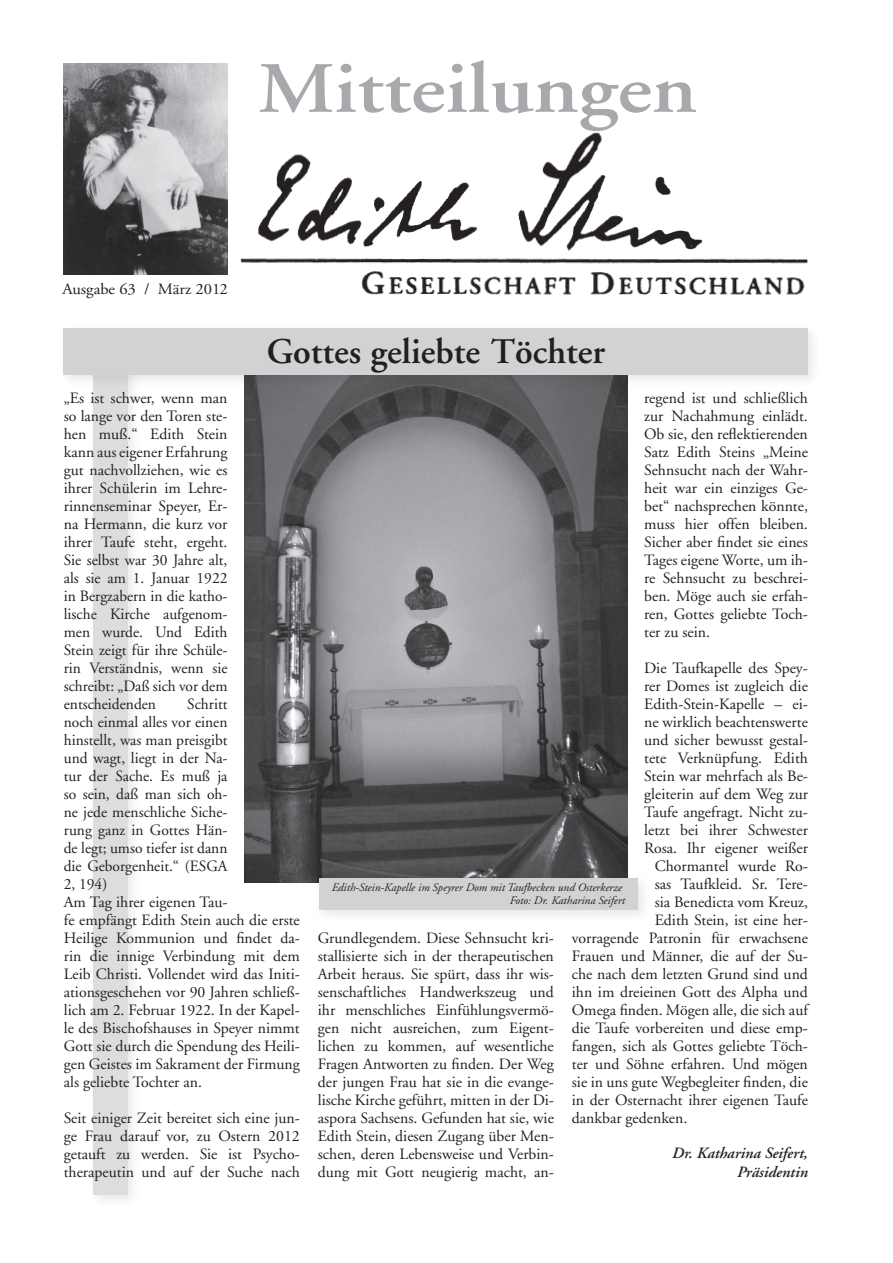
<style>
.page{position:relative;width:893px;height:1263px;background:#fff}
.page>*{position:absolute;margin:0;border:0;box-sizing:border-box;transform-origin:0 0}
.t1{font:600 72px "Adobe Garamond";color:#a8a9ad;scale:1.17 1}
.t2{font:600 36px "Adobe Garamond";color:#231f20}
.t3{font:15.75px/18px "Adobe Garamond";color:#231f20;text-align:justify}
.t4{font:italic 600 15.75px/18.8px "Adobe Garamond";color:#231f20;text-align:right}
.t5{font:15.75px "Adobe Garamond";color:#231f20;scale:1.05 1}
.t6{font:italic 11.55px/13.2px "Adobe Garamond";color:#231f20;text-align:right}
</style>
<div class="page">
<div style="left:88px;top:344px;width:53px;height:865px;background:#fafafa"></div>
<div style="left:94px;top:349px;width:34px;height:846px;background:#dcdddf"></div>
<img style="left:240px;top:132px;width:568px;height:163px">
<img style="left:64px;top:64px;width:163px;height:210px">
<img style="left:244px;top:389px;width:383px;height:493px">
<div style="left:59px;top:323px;width:763px;height:66px;background:#231f20;opacity:.1"></div>
<div style="left:64px;top:328px;width:744px;height:47px;background:#d1d2d4"></div>
<div style="left:314px;top:873px;width:337px;height:51px;background:#231f20;opacity:.1"></div>
<div style="left:319px;top:878px;width:319px;height:32px;background:#d1d2d4"></div>
<h1 class="t1" style="left:258px;top:49px;width:377px">Mitteilungen</h1>
<p class="t5" style="left:63px;top:281px;width:159px">Ausgabe 63 / März 2012</p>
<h2 class="t2" style="left:267px;top:332px;width:340px">Gottes geliebte Töchter</h2>
<p class="t3" style="left:64px;top:389px;width:165px">„Es ist schwer, wenn man so lange vor den Toren ste&shy;hen muß.“ Edith Stein kann aus eigener Erfahrung gut nachvollziehen, wie es ihrer Schülerin im Lehre&shy;rinnenseminar Speyer, Er&shy;na Hermann, die kurz vor ihrer Taufe steht, ergeht.<br>Sie selbst war 30 Jahre alt, als sie am 1. Januar 1922 in Bergzabern in die katho&shy;lische Kirche aufgenom&shy;men wurde. Und Edith Stein zeigt für ihre Schüle&shy;rin Verständnis, wenn sie schreibt: „Daß sich vor dem entscheidenden</p>
<p class="t3" style="left:64px;top:695px;width:238px;text-align:left;text-indent:123px">Schritt<br>noch einmal alles vor einen<br>hinstellt, was man preisgibt<br>und wagt, liegt in der Na-<br>tur der Sache. Es muß ja<br>so sein, daß man sich oh-<br>ne jede menschliche Siche-<br>rung ganz in Gottes Hän-<br>de legt; umso tiefer ist dann<br>die Geborgenheit.“ (ESGA<br>2, 194)<br>Am Tag ihrer eigenen Tau-<br>fe empfängt Edith Stein auch die erste<br>Heilige Kommunion und findet da&shy;rin die innige Verbindung mit dem<br>Leib Christi. Vollendet wird das Initi&shy;ationsgeschehen vor 90 Jahren schließ&shy;lich am 2. Februar 1922. In der Kapel&shy;le des Bischofshauses in Speyer nimmt<br>Gott sie durch die Spendung des Heili&shy;gen Geistes im Sakrament der Firmung als geliebte Tochter an.</p>
<p class="t3" style="left:64px;top:1109px;width:237px">Seit einiger Zeit bereitet sich eine jun&shy;ge Frau darauf vor, zu Ostern 2012 getauft zu werden. Sie ist Psycho&shy;therapeutin und auf der Suche nach</p>
<p class="t3" style="left:644px;top:389px;width:165px">regend ist und schließlich zur Nachahmung einlädt.<br>Ob sie, den reflektierenden Satz Edith Steins „Meine Sehnsucht nach der Wahr&shy;heit war ein einziges Ge&shy;bet“ nachsprechen könnte, muss hier offen bleiben.<br>Sicher aber findet sie eines Tages eigene Worte, um ih&shy;re Sehnsucht zu beschrei&shy;ben. Möge auch sie erfah&shy;ren, Gottes geliebte Toch&shy;ter zu sein.</p>
<p class="t3" style="left:644px;top:659px;width:165px">Die Taufkapelle des Spey-</p>
<p class="t3" style="left:644px;top:677px;width:165px">rer Domes ist zugleich die</p>
<p class="t3" style="left:644px;top:695px;width:165px">Edith-Stein-Kapelle – ei-</p>
<p class="t3" style="left:644px;top:713px;width:165px">ne wirklich beachtenswerte</p>
<p class="t3" style="left:644px;top:731px;width:165px">und sicher bewusst gestal-</p>
<p class="t3" style="left:644px;top:749px;width:165px">tete Verknüpfung. Edith</p>
<p class="t3" style="left:644px;top:767px;width:165px">Stein war mehrfach als Be-</p>
<p class="t3" style="left:644px;top:785px;width:165px">gleiterin auf dem Weg zur</p>
<p class="t3" style="left:644px;top:803px;width:165px">Taufe angefragt. Nicht zu-</p>
<p class="t3" style="left:644px;top:821px;width:165px">letzt bei ihrer Schwester</p>
<p class="t3" style="left:644px;top:839px;width:165px">Rosa. Ihr eigener weißer</p>
<p class="t3" style="left:655px;top:857px;width:155px">Chormantel wurde Ro-</p>
<p class="t3" style="left:655px;top:875px;width:155px">sas Taufkleid. Sr. Tere-</p>
<p class="t3" style="left:655px;top:893px;width:155px">sia Benedicta vom Kreuz,</p>
<p class="t3" style="left:655px;top:911px;width:155px">Edith Stein, ist eine her-</p>
<p class="t3" style="left:572px;top:929px;width:238px">vorragende Patronin für erwachsene</p>
<p class="t3" style="left:572px;top:947px;width:237px">Frauen und Männer, die auf der Su-</p>
<p class="t3" style="left:572px;top:965px;width:238px">che nach dem letzten Grund sind und</p>
<p class="t3" style="left:572px;top:983px;width:237px">ihn im dreieinen Gott des Alpha und</p>
<p class="t3" style="left:572px;top:1001px;width:238px">Omega finden. Mögen alle, die sich auf</p>
<p class="t3" style="left:572px;top:1019px;width:237px">die Taufe vorbereiten und diese emp-</p>
<p class="t3" style="left:572px;top:1037px;width:238px">fangen, sich als Gottes geliebte Töch-</p>
<p class="t3" style="left:572px;top:1055px;width:237px">ter und Söhne erfahren. Und mögen</p>
<p class="t3" style="left:572px;top:1073px;width:238px">sie in uns gute Wegbegleiter finden, die</p>
<p class="t3" style="left:572px;top:1091px;width:238px">in der Osternacht ihrer eigenen Taufe</p>
<p class="t3" style="left:572px;top:1109px;width:117px">dankbar gedenken.</p>
<p class="t4" style="left:672px;top:1144px;width:137px">Dr. Katharina Seifert,<br>Präsidentin</p>
<p class="t6" style="left:332px;top:881px;width:295px">Edith-Stein-Kapelle im Speyrer Dom mit Taufbecken und Osterkerze<br>Foto: Dr. Katharina Seifert</p>
<p class="t3" style="left:318px;top:930px;width:238px">Grundlegendem. Diese Sehnsucht kri&shy;stallisierte sich in der therapeutischen Arbeit heraus. Sie spürt, dass ihr wis&shy;senschaftliches Handwerkszeug und ihr menschliches Einfühlungsvermö&shy;gen nicht ausreichen, zum Eigent&shy;lichen zu kommen, auf wesentliche Fragen Antworten zu finden. Der Weg der jungen Frau hat sie in die evange&shy;lische Kirche geführt, mitten in der Di&shy;aspora Sachsens. Gefunden hat sie, wie Edith Stein, diesen Zugang über Men&shy;schen, deren Lebensweise und Verbin&shy;dung mit Gott neugierig macht, an-</p>
</div>
